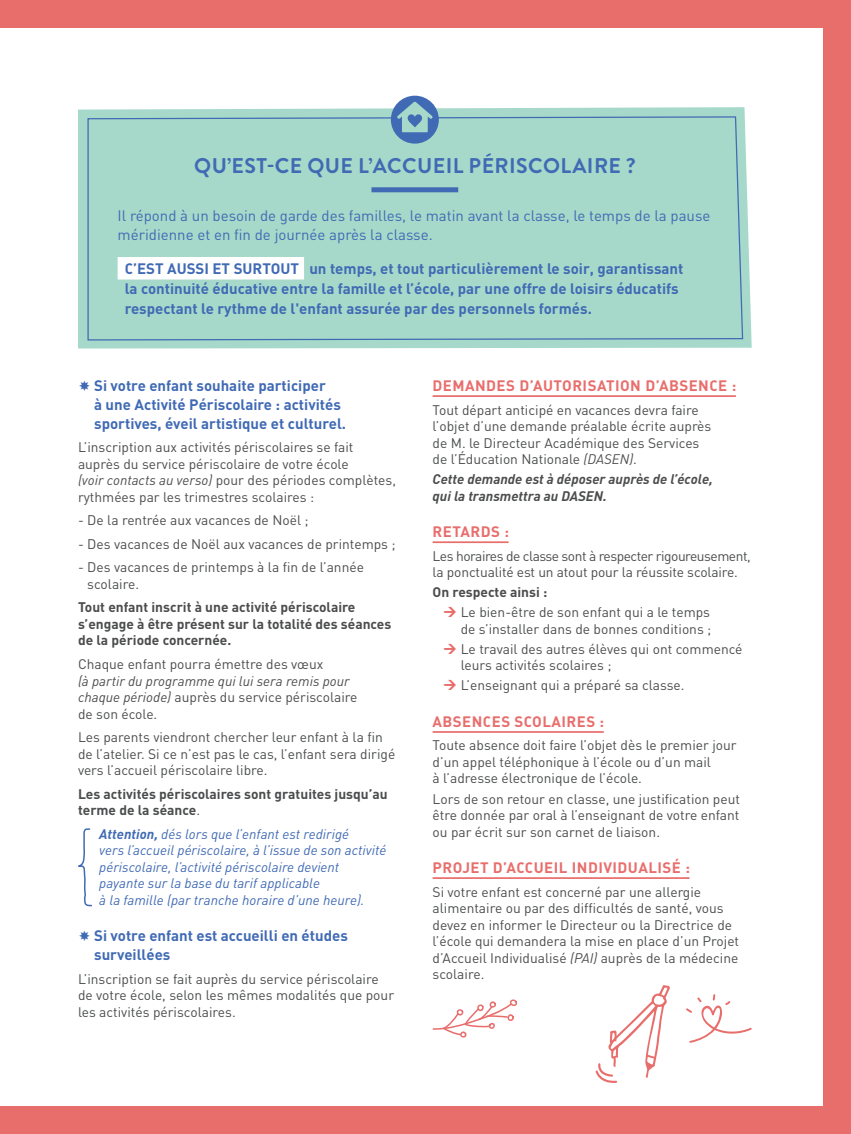
<style>
.page{position:relative;width:851px;height:1134px;background:#fff}
.page>*{position:absolute;margin:0;border:0;box-sizing:border-box;transform-origin:0 0}
.t1{font:700 21.25px "Brandon Grotesque";letter-spacing:.02em;color:#406ab4}
.t2{font:700 15px/18.8px "DIN";color:#406ab4}
.t3{font:15px/18.8px "DIN";color:#406ab4}
.t4{font:700 15px "DIN";letter-spacing:.03em;color:#e86e6c}
.t5{font:13.75px/16.5px "DIN";color:#4b4c4d}
.t6{font:italic 13.75px/16.5px "DIN";color:#406ab4}
.t7{font:700 13.75px/16.5px "DIN";color:#4b4c4d}
.t8{font:13.75px/16.5px "DIN";letter-spacing:-.035em;color:#4b4c4d}
.t9{font:italic 700 13.75px/16.5px "DIN";color:#4b4c4d}
.s1{font-style:italic}
.s2{font-weight:400}
.s3{font-weight:700}
</style>
<div class="page">
<div style="left:0;top:0;width:850px;height:1134px;background:#e86e6c"></div>
<div style="left:0;top:28px;width:822px;height:1078px;background:#fff"></div>
<hr style="left:432px;top:395px;width:303px;height:2px;background:#e86e6c">
<hr style="left:432px;top:541px;width:76px;height:2px;background:#e86e6c">
<hr style="left:432px;top:731px;width:171px;height:2px;background:#e86e6c">
<hr style="left:432px;top:877px;width:257px;height:2px;background:#e86e6c">
<svg style="left:78px;top:107px;width:673px;height:241px;background:#b0ddcf"></svg>
<div style="left:87px;top:116px;width:656px;height:225px;background:#a6d9ca"></div>
<div style="left:391px;top:96px;width:48px;height:48px;background:#406ab4;border-radius:50%"></div>
<svg style="left:397px;top:102px;width:35px;height:30px"></svg>
<svg style="left:78px;top:828px;width:15px;height:79px"></svg>
<svg style="left:686px;top:994px;width:66px;height:49px"></svg>
<svg style="left:432px;top:999px;width:85px;height:39px"></svg>
<svg style="left:595px;top:985px;width:75px;height:98px"></svg>
<p class="t1" style="left:194px;top:151px;width:443px">QU’EST-CE QUE L’ACCUEIL PÉRISCOLAIRE ?</p>
<p class="t3" style="left:118px;top:206px;width:594px">Il répond à un besoin de garde des familles, le matin avant la classe, le temps de la pause méridienne et en fin de journée après la classe.</p>
<p class="t2" style="left:125px;top:258px;width:560px;line-height:20px">C’EST AUSSI ET SURTOUT un temps, et tout particulièrement le soir, garantissant la continuité éducative entre la famille et l’école, par une offre de loisirs éducatifs respectant le rythme de l'enfant assurée par des personnels formés.</p>
<p class="t2" style="left:94px;top:376px;width:253px">Si votre enfant souhaite participer<br>à une Activité Périscolaire : activités sportives, éveil artistique et culturel.</p>
<p class="t5" style="left:78px;top:439px;width:319px">L’inscription aux activités périscolaires se fait auprès du service périscolaire de votre école<br><span class="s1">(voir contacts au verso)</span> pour des périodes complètes, rythmées par les trimestres scolaires :</p>
<p class="t5" style="left:78px;top:512px;width:232px">- De la rentrée aux vacances de Noël ;</p>
<p class="t5" style="left:78px;top:535px;width:319px">- Des vacances de Noël aux vacances de printemps ;</p>
<p class="t5" style="left:87px;top:559px;width:278px;text-indent:-9px">- Des vacances de printemps à la fin de l’année scolaire.</p>
<p class="t7" style="left:78px;top:599px;width:315px">Tout enfant inscrit à une activité périscolaire s’engage à être présent sur la totalité des séances de la période concernée.</p>
<p class="t5" style="left:78px;top:656px;width:281px">Chaque enfant pourra émettre des vœux<br><span class="s1">(à partir du programme qui lui sera remis pour chaque période)</span> auprès du service périscolaire de son école.</p>
<p class="t5" style="left:78px;top:729px;width:319px">Les parents viendront chercher leur enfant à la fin de l’atelier. Si ce n’est pas le cas, l’enfant sera dirigé vers l’accueil périscolaire libre.</p>
<p class="t7" style="left:78px;top:785px;width:311px">Les activités périscolaires sont gratuites jusqu’au terme de la séance<span class="s2">.</span></p>
<p class="t6" style="left:99px;top:825px;width:288px"><span class="s3">Attention,</span> dés lors que l’enfant est redirigé<br>vers l’accueil périscolaire, à l’issue de son activité périscolaire, l’activité périscolaire devient payante sur la base du tarif applicable<br>à la famille (par tranche horaire d’une heure).</p>
<p class="t2" style="left:94px;top:926px;width:255px">Si votre enfant est accueilli en études surveillées</p>
<p class="t5" style="left:78px;top:970px;width:317px">L’inscription se fait auprès du service périscolaire de votre école, selon les mêmes modalités que pour les activités périscolaires.</p>
<p class="t4" style="left:432px;top:376px;width:305px">DEMANDES D’AUTORISATION D’ABSENCE :</p>
<p class="t5" style="left:432px;top:401px;width:280px">Tout départ anticipé en vacances devra faire l’objet d’une demande préalable écrite auprès de M. le Directeur Académique des Services de l’Éducation Nationale <span class="s1">(DASEN)</span>.</p>
<p class="t9" style="left:432px;top:470px;width:282px">Cette demande est à déposer auprès de l’école, qui la transmettra au DASEN.</p>
<p class="t4" style="left:432px;top:522px;width:78px">RETARDS :</p>
<p class="t8" style="left:432px;top:547px;width:319px">Les horaires de classe sont à respecter rigoureusement, la ponctualité est un atout pour la réussite scolaire.</p>
<p class="t7" style="left:432px;top:583px;width:116px">On respecte ainsi :</p>
<p class="t5" style="left:460px;top:604px;width:252px">Le bien-être de son enfant qui a le temps de s’installer dans de bonnes conditions ;</p>
<p class="t5" style="left:460px;top:640px;width:283px">Le travail des autres élèves qui ont commencé leurs activités scolaires ;</p>
<p class="t5" style="left:460px;top:677px;width:225px">L’enseignant qui a préparé sa classe.</p>
<p class="t4" style="left:432px;top:712px;width:173px">ABSENCES SCOLAIRES :</p>
<p class="t5" style="left:432px;top:737px;width:305px">Toute absence doit faire l’objet dès le premier jour d’un appel téléphonique à l’école ou d’un mail<br>à l’adresse électronique de l’école.</p>
<p class="t5" style="left:432px;top:790px;width:309px;text-align:justify">Lors de son retour en classe, une justification peut être donnée par oral à l’enseignant de votre enfant ou par écrit sur son carnet de liaison.</p>
<p class="t4" style="left:432px;top:858px;width:259px">PROJET D’ACCUEIL INDIVIDUALISÉ :</p>
<p class="t5" style="left:432px;top:883px;width:308px">Si votre enfant est concerné par une allergie alimentaire ou par des difficultés de santé, vous devez en informer le Directeur ou la Directrice de l’école qui demandera la mise en place d’un Projet d’Accueil Individualisé <span class="s1">(PAI)</span> auprès de la médecine scolaire.</p>
</div>
